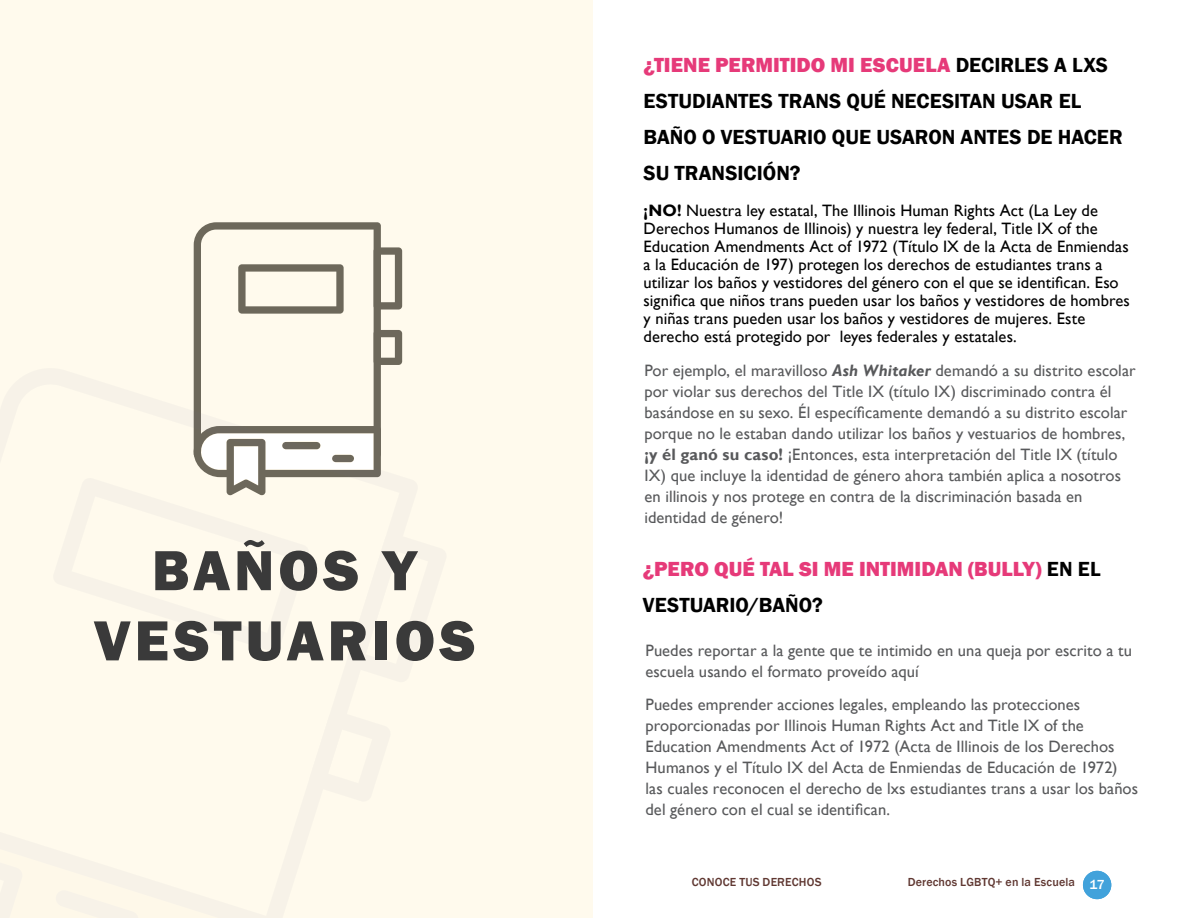
<style>
.page{position:relative;width:1188px;height:918px;background:#fff}
.page>*{position:absolute;margin:0;border:0;box-sizing:border-box;transform-origin:0 0}
.t1{font:800 58.5px/70.2px "Franklin Gothic";letter-spacing:.07em;color:#3a3a3a;text-align:center}
.t2{font:600 21px/36px "Franklin Gothic";color:#000}
.t3{font:800 21px/36px "Franklin Gothic";letter-spacing:.005em;color:#e63a79}
.t4{font:16.5px/21px "Gill Sans";letter-spacing:.005em;color:#58595b}
.t5{font:16.5px/18px "Gill Sans";letter-spacing:.005em;color:#000}
.t6{font:500 12px "Franklin Gothic";letter-spacing:.015em;color:#603832}
.s1{font-weight:800;color:#e63a79}
.s2{font-weight:700}
.s3{font-weight:700;font-style:italic}
.s4{font-weight:600;color:#000}
.s5{font-size:13.5px;color:#fff}
</style>
<div class="page">
<div style="left:0;top:0;width:593px;height:918px;background:#fffaed"></div>
<div style="left:1083px;top:871px;width:28px;height:28px;background:#41a2db;border-radius:50%"></div>
<svg style="left:194px;top:222px;width:187px;height:204px"></svg>
<svg style="left:374px;top:247px;width:28px;height:63px"></svg>
<svg style="left:374px;top:330px;width:28px;height:35px"></svg>
<svg style="left:238px;top:264px;width:106px;height:50px"></svg>
<svg style="left:193px;top:426px;width:188px;height:69px"></svg>
<h1 class="t1" style="left:94px;top:535px;width:383px">BAÑOS Y<br>VESTUARIOS</h1>
<p class="t2" style="left:644px;top:47px;width:481px"><span class="s1">¿TIENE PERMITIDO MI ESCUELA</span> DECIRLES A LXS ESTUDIANTES TRANS QUÉ NECESITAN USAR EL BAÑO O VESTUARIO QUE USARON ANTES DE HACER SU TRANSICIÓN?</p>
<p class="t5" style="left:644px;top:202px;width:488px"><span class="s2">¡NO!</span> Nuestra ley estatal, The Illinois Human Rights Act (La Ley de Derechos Humanos de Illinois) y nuestra ley federal, Title IX of the Education Amendments Act of 1972 (Título IX de la Acta de Enmiendas a la Educación de 197) protegen los derechos de estudiantes trans a utilizar los baños y vestidores del género con el que se identifican. Eso significa que niños trans pueden usar los baños y vestidores de hombres y niñas trans pueden usar los baños y vestidores de mujeres. Este derecho está protegido por leyes federales y estatales.</p>
<p class="t4" style="left:644px;top:360px;width:493px">Por ejemplo, el maravilloso <span class="s3">Ash Whitaker</span> demandó a su distrito escolar por violar sus derechos del Title IX (título IX) discriminado contra él basándose en su sexo. Él específicamente demandó a su distrito escolar porque no le estaban dando utilizar los baños y vestuarios de hombres, <span class="s2">¡y él ganó su caso!</span> ¡Entonces, esta interpretación del Title IX (título IX) que incluye la identidad de género ahora también aplica a nosotros en illinois y nos protege en contra de la discriminación basada en identidad de género!</p>
<p class="t3" style="left:643px;top:551px;width:459px">¿PERO QUÉ TAL SI ME INTIMIDAN (BULLY) <span class="s4">EN EL<br>VESTUARIO/BAÑO?</span></p>
<p class="t4" style="left:645px;top:640px;width:488px">Puedes reportar a la gente que te intimido en una queja por escrito a tu escuela usando el formato proveído aquí</p>
<p class="t4" style="left:645px;top:694px;width:494px">Puedes emprender acciones legales, empleando las protecciones proporcionadas por Illinois Human Rights Act and Title IX of the Education Amendments Act of 1972 (Acta de Illinois de los Derechos Humanos y el Título IX del Acta de Enmiendas de Educación de 1972) las cuales reconocen el derecho de lxs estudiantes trans a usar los baños del género con el cual se identifican.</p>
<p class="t6" style="left:692px;top:874px;width:131px">CONOCE TUS DERECHOS</p>
<p class="t6" style="left:908px;top:874px;width:198px">Derechos LGBTQ+ en la Escuela <span class="s5">17</span></p>
</div>
